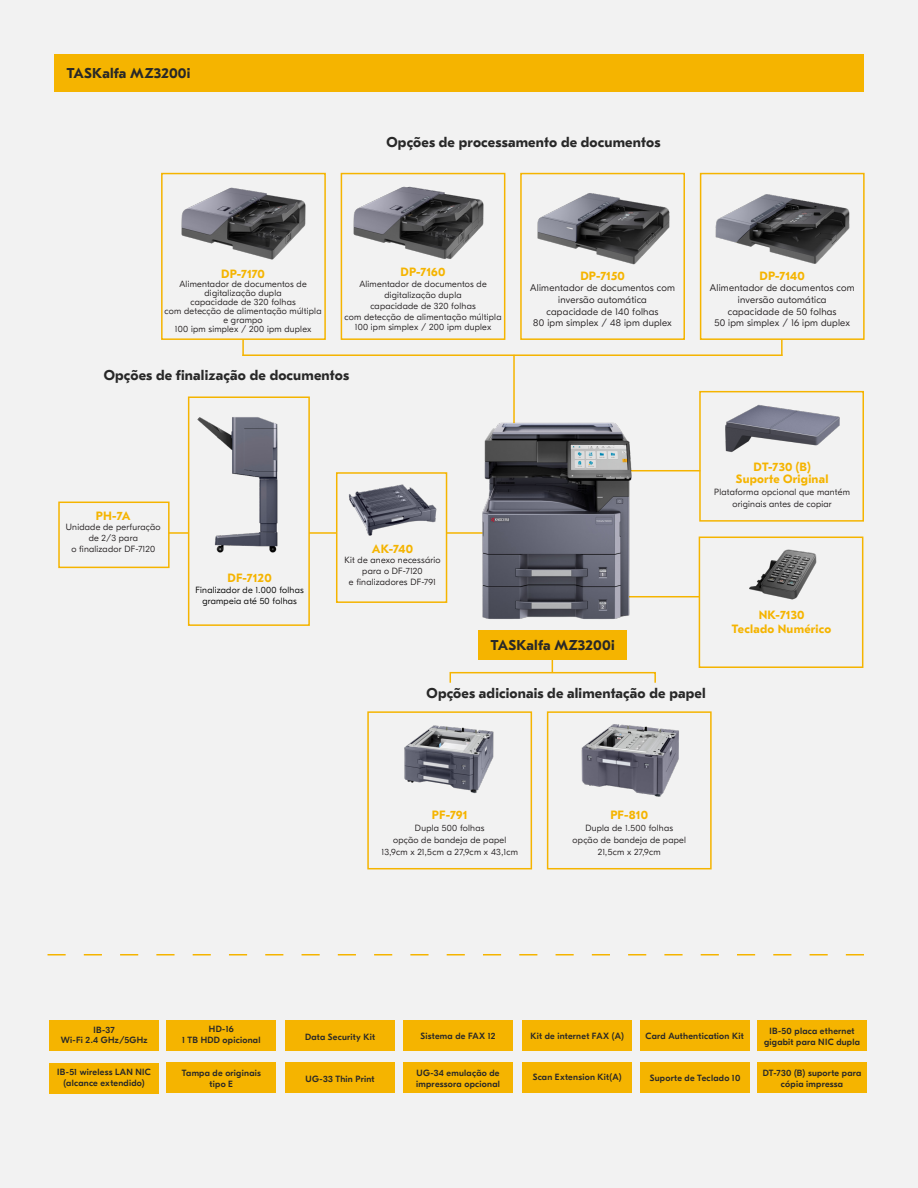
<style>
.page{position:relative;width:918px;height:1188px;background:#f2f2f2}
.page>*{position:absolute;margin:0;border:0;box-sizing:border-box;transform-origin:0 0}
.Table_Title_A{font:700 14.25px "GT Eesti Pro Text";letter-spacing:.01em;color:#282828}
.Paragraph_-_Regular{font:700 12px "GT Eesti Pro Text";letter-spacing:.02em;color:#f5b400}
.Paragraph_-_Regular-2{font:300 9.75px/11.7px "GT Eesti Pro Display";letter-spacing:.025em;color:#231f20;text-align:center}
.Paragraph_-_Regular-3{font:300 9px/9px "GT Eesti Pro Display";letter-spacing:.025em;color:#231f20;text-align:center}
.Paragraph_-_Regular-4{font:500 9px/10.8px "GT Eesti Pro Display";letter-spacing:.025em;color:#282828;text-align:center}
.Paragraph_-_Regular-5{font:300 9px "GT Eesti Pro Display";letter-spacing:.025em;color:#000}
</style>
<div class="page">
<div style="left:54px;top:54px;width:810px;height:37px;background:#f5b400"></div>
<div style="left:161px;top:173px;width:165px;height:167px;border:2px solid #f5b400"></div>
<div style="left:341px;top:173px;width:164px;height:167px;border:2px solid #f5b400"></div>
<div style="left:520px;top:173px;width:165px;height:167px;border:2px solid #f5b400"></div>
<div style="left:700px;top:173px;width:165px;height:167px;border:2px solid #f5b400"></div>
<img style="left:348px;top:173px;width:136px;height:86px">
<img style="left:531px;top:174px;width:146px;height:91px">
<img style="left:715px;top:194px;width:135px;height:70px">
<hr style="left:622px;top:470px;width:78px;height:1px;background:#f5b400">
<svg style="left:242px;top:339px;width:2px;height:15px"></svg>
<hr style="left:513px;top:355px;width:2px;height:102px;background:#f5b400">
<svg style="left:781px;top:340px;width:2px;height:14px"></svg>
<hr style="left:242px;top:354px;width:541px;height:2px;background:#f5b400">
<div style="left:699px;top:391px;width:165px;height:131px;border:2px solid #f5b400"></div>
<div style="left:699px;top:537px;width:164px;height:131px;border:2px solid #f5b400"></div>
<img style="left:707px;top:390px;width:154px;height:62px">
<img style="left:749px;top:549px;width:68px;height:51px">
<hr style="left:618px;top:596px;width:81px;height:1px;background:#f5b400">
<div style="left:367px;top:711px;width:165px;height:158px;border:2px solid #f5b400"></div>
<div style="left:547px;top:711px;width:165px;height:158px;border:2px solid #f5b400"></div>
<img style="left:404px;top:725px;width:90px;height:69px">
<img style="left:581px;top:724px;width:98px;height:73px">
<svg style="left:552px;top:660px;width:1px;height:12px"></svg>
<div style="left:450px;top:672px;width:206px;height:11px;border:2px solid #f5b400"></div>
<div style="left:478px;top:630px;width:149px;height:30px;background:#f5b400"></div>
<hr style="left:446px;top:532px;width:61px;height:2px;background:#f5b400">
<img style="left:458px;top:387px;width:205px;height:232px">
<div style="left:336px;top:472px;width:111px;height:131px;border:2px solid #f5b400"></div>
<img style="left:348px;top:484px;width:89px;height:52px">
<div style="left:188px;top:396px;width:122px;height:230px;border:2px solid #f5b400"></div>
<img style="left:197px;top:417px;width:81px;height:136px">
<div style="left:58px;top:502px;width:112px;height:66px;border:2px solid #f5b400"></div>
<hr style="left:309px;top:532px;width:28px;height:2px;background:#f5b400">
<svg style="left:169px;top:532px;width:19px;height:2px"></svg>
<div style="left:49px;top:1021px;width:110px;height:30px;background:#f5b400"></div>
<div style="left:166px;top:1020px;width:110px;height:31px;background:#f5b400"></div>
<div style="left:285px;top:1020px;width:110px;height:31px;background:#f5b400"></div>
<div style="left:403px;top:1020px;width:110px;height:31px;background:#f5b400"></div>
<div style="left:522px;top:1020px;width:110px;height:31px;background:#f5b400"></div>
<div style="left:640px;top:1020px;width:110px;height:31px;background:#f5b400"></div>
<div style="left:757px;top:1020px;width:110px;height:31px;background:#f5b400"></div>
<div style="left:49px;top:1063px;width:110px;height:30px;background:#f5b400"></div>
<div style="left:166px;top:1063px;width:110px;height:30px;background:#f5b400"></div>
<div style="left:285px;top:1063px;width:110px;height:30px;background:#f5b400"></div>
<div style="left:403px;top:1063px;width:110px;height:30px;background:#f5b400"></div>
<div style="left:522px;top:1063px;width:110px;height:30px;background:#f5b400"></div>
<div style="left:640px;top:1063px;width:110px;height:30px;background:#f5b400"></div>
<div style="left:757px;top:1063px;width:110px;height:30px;background:#f5b400"></div>
<svg style="left:48px;top:954px;width:816px;height:2px"></svg>
<img style="left:175px;top:172px;width:137px;height:88px">
<p class="Table_Title_A" style="left:67px;top:65px;width:125px">TASKalfa MZ3200i</p>
<p class="Table_Title_A" style="left:386px;top:134px;width:275px">Opções de processamento de documentos</p>
<p class="Paragraph_-_Regular" style="left:221px;top:267px;width:45px">DP-7170</p>
<p class="Paragraph_-_Regular-3" style="left:179px;top:279px;width:129px">Alimentador de documentos de digitalização dupla</p>
<p class="Paragraph_-_Regular-3" style="left:190px;top:297px;width:107px">capacidade de 320 folhas</p>
<p class="Paragraph_-_Regular-3" style="left:165px;top:306px;width:158px">com detecção de alimentação múltipla e grampo</p>
<p class="Paragraph_-_Regular-3" style="left:175px;top:324px;width:138px">100 ipm simplex / 200 ipm duplex</p>
<p class="Paragraph_-_Regular" style="left:401px;top:266px;width:46px">DP-7160</p>
<p class="Paragraph_-_Regular-3" style="left:359px;top:279px;width:129px;line-height:10.8px">Alimentador de documentos de digitalização dupla</p>
<p class="Paragraph_-_Regular-3" style="left:370px;top:301px;width:107px">capacidade de 320 folhas</p>
<p class="Paragraph_-_Regular-3" style="left:345px;top:312px;width:158px">com detecção de alimentação múltipla</p>
<p class="Paragraph_-_Regular-3" style="left:355px;top:323px;width:138px">100 ipm simplex / 200 ipm duplex</p>
<p class="Table_Title_A" style="left:104px;top:368px;width:247px">Opções de finalização de documentos</p>
<p class="Paragraph_-_Regular" style="left:580px;top:269px;width:46px">DP-7150</p>
<p class="Paragraph_-_Regular-2" style="left:530px;top:282px;width:146px">Alimentador de documentos com inversão automática</p>
<p class="Paragraph_-_Regular-2" style="left:547px;top:306px;width:113px">capacidade de 140 folhas</p>
<p class="Paragraph_-_Regular-2" style="left:533px;top:317px;width:140px">80 ipm simplex / 48 ipm duplex</p>
<p class="Paragraph_-_Regular" style="left:96px;top:509px;width:36px">PH-7A</p>
<p class="Paragraph_-_Regular-3" style="left:66px;top:522px;width:96px;line-height:10.8px">Unidade de perfuração de 2/3 para</p>
<p class="Paragraph_-_Regular-3" style="left:71px;top:545px;width:85px">o finalizador DF-7120</p>
<p class="Paragraph_-_Regular" style="left:372px;top:542px;width:43px">AK-740</p>
<p class="Paragraph_-_Regular-3" style="left:344px;top:556px;width:98px">Kit de anexo necessário</p>
<p class="Paragraph_-_Regular-3" style="left:362px;top:567px;width:62px">para o DF-7120</p>
<p class="Paragraph_-_Regular" style="left:227px;top:571px;width:46px">DF-7120</p>
<p class="Paragraph_-_Regular-3" style="left:349px;top:578px;width:89px">e finalizadores DF-791</p>
<p class="Paragraph_-_Regular-5" style="left:196px;top:585px;width:110px">Finalizador de 1.000 folhas</p>
<p class="Paragraph_-_Regular-5" style="left:202px;top:596px;width:96px">grampeia até 50 folhas</p>
<p class="Paragraph_-_Regular" style="left:760px;top:269px;width:47px">DP-7140</p>
<p class="Paragraph_-_Regular-2" style="left:710px;top:282px;width:146px">Alimentador de documentos com inversão automática</p>
<p class="Paragraph_-_Regular-2" style="left:728px;top:306px;width:110px">capacidade de 50 folhas</p>
<p class="Paragraph_-_Regular-2" style="left:714px;top:317px;width:137px">50 ipm simplex / 16 ipm duplex</p>
<p class="Paragraph_-_Regular" style="left:754px;top:460px;width:58px">DT-730 (B)</p>
<p class="Paragraph_-_Regular" style="left:736px;top:472px;width:94px">Suporte Original</p>
<p class="Paragraph_-_Regular-3" style="left:714px;top:488px;width:137px">Plataforma opcional que mantém</p>
<p class="Paragraph_-_Regular-3" style="left:732px;top:500px;width:101px">originais antes de copiar</p>
<p class="Paragraph_-_Regular" style="left:759px;top:608px;width:47px">NK-7130</p>
<p class="Paragraph_-_Regular" style="left:732px;top:623px;width:101px">Teclado Numérico</p>
<p class="Table_Title_A" style="left:491px;top:637px;width:125px">TASKalfa MZ3200i</p>
<p class="Table_Title_A" style="left:427px;top:686px;width:281px">Opções adicionais de alimentação de papel</p>
<p class="Paragraph_-_Regular" style="left:432px;top:809px;width:37px">PF-791</p>
<p class="Paragraph_-_Regular-3" style="left:415px;top:824px;width:71px">Dupla 500 folhas</p>
<p class="Paragraph_-_Regular-3" style="left:393px;top:836px;width:115px">opção de bandeja de papel</p>
<p class="Paragraph_-_Regular-3" style="left:381px;top:848px;width:138px">13,9cm x 21,5cm a 27,9cm x 43,1cm</p>
<p class="Paragraph_-_Regular" style="left:610px;top:809px;width:39px">PF-810</p>
<p class="Paragraph_-_Regular-3" style="left:585px;top:824px;width:89px">Dupla de 1.500 folhas</p>
<p class="Paragraph_-_Regular-3" style="left:573px;top:836px;width:115px">opção de bandeja de papel</p>
<p class="Paragraph_-_Regular-3" style="left:598px;top:848px;width:64px">21,5cm x 27,9cm</p>
<p class="Paragraph_-_Regular-4" style="left:93px;top:1024px;width:23px">IB-37</p>
<p class="Paragraph_-_Regular-4" style="left:61px;top:1035px;width:88px">Wi-Fi 2.4 GHz/5GHz</p>
<p class="Paragraph_-_Regular-4" style="left:209px;top:1024px;width:26px">HD-16</p>
<p class="Paragraph_-_Regular-4" style="left:182px;top:1035px;width:80px">1 TB HDD opicional</p>
<p class="Paragraph_-_Regular-4" style="left:305px;top:1032px;width:72px">Data Security Kit</p>
<p class="Paragraph_-_Regular-4" style="left:421px;top:1031px;width:77px">Sistema de FAX 12</p>
<p class="Paragraph_-_Regular-4" style="left:530px;top:1031px;width:95px">Kit de internet FAX (A)</p>
<p class="Paragraph_-_Regular-4" style="left:646px;top:1031px;width:100px">Card Authentication Kit</p>
<p class="Paragraph_-_Regular-4" style="left:764px;top:1026px;width:97px">IB-50 placa ethernet gigabit para NIC dupla</p>
<p class="Paragraph_-_Regular-4" style="left:57px;top:1067px;width:95px">IB-51 wireless LAN NIC</p>
<p class="Paragraph_-_Regular-4" style="left:64px;top:1078px;width:83px">(alcance extendido)</p>
<p class="Paragraph_-_Regular-4" style="left:182px;top:1068px;width:81px">Tampa de originais tipo E</p>
<p class="Paragraph_-_Regular-4" style="left:306px;top:1074px;width:70px">UG-33 Thin Print</p>
<p class="Paragraph_-_Regular-4" style="left:416px;top:1068px;width:85px;text-align:left">UG-34 emulação de impressora opcional</p>
<p class="Paragraph_-_Regular-4" style="left:533px;top:1072px;width:90px">Scan Extension Kit(A)</p>
<p class="Paragraph_-_Regular-4" style="left:650px;top:1072px;width:92px">Suporte de Teclado 10</p>
<p class="Paragraph_-_Regular-4" style="left:763px;top:1068px;width:100px">DT-730 (B) suporte para cópia impressa</p>
</div>
